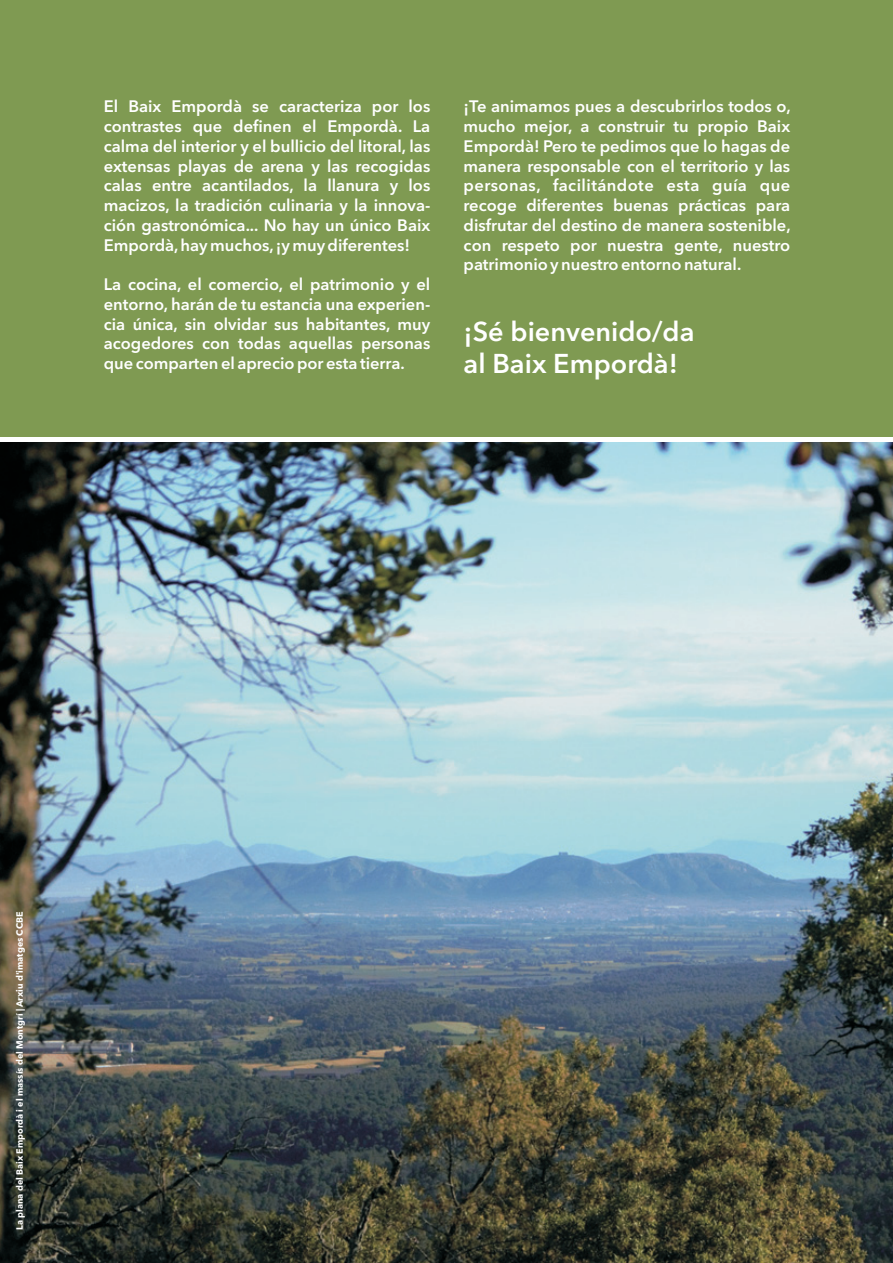
<style>
.page{position:relative;width:893px;height:1263px;background:#fff}
.page>*{position:absolute;margin:0;border:0;box-sizing:border-box;transform-origin:0 0}
.t1{font:600 27px/32.2px "Avenir Next LT Pro";color:#fff}
.t2{font:600 16.5px/19.8px "Avenir Next LT Pro";color:#fff;text-align:justify}
.t3{font:700 9px "Avenir Next LT Pro";color:#fff}
</style>
<div class="page">
<div style="left:0;top:0;width:893px;height:439px;background:#7f9a52"></div>
<img style="left:0;top:442px;width:893px;height:821px">
<hr style="left:0;top:437px;width:893px;height:4px;background:#fff">
<p class="t2" style="left:104px;top:98px;width:328px">El Baix Empordà se caracteriza por los contrastes que definen el Empordà. La calma del interior y el bullicio del litoral, las extensas playas de arena y las recogidas calas entre acantilados, la llanura y los macizos, la tradición culinaria y la innova&shy;ción gastronómica... No hay un único Baix Empordà,hay muchos,¡y muy diferentes!</p>
<p class="t2" style="left:104px;top:276px;width:328px">La cocina, el comercio, el patrimonio y el entorno, harán de tu estancia una experien&shy;cia única, sin olvidar sus habitantes, muy acogedores con todas aquellas personas que comparten el aprecio por esta tierra.</p>
<p class="t2" style="left:464px;top:98px;width:329px">¡Te animamos pues a descubrirlos todos o, mucho mejor, a construir tu propio Baix Empordà! Pero te pedimos que lo hagas de manera responsable con el territorio y las personas, facilitándote esta guía que recoge diferentes buenas prácticas para disfrutar del destino de manera sostenible, con respeto por nuestra gente, nuestro patrimonio y nuestro entorno natural.</p>
<h1 class="t1" style="left:464px;top:318px;width:232px">¡Sé bienvenido/da al Baix Empordà!</h1>
<p class="t3" style="left:16px;top:1230px;width:320px;rotate:-90deg">La plana del Baix Empordà i el massís del Montgrí | Arxiu d'imatges CCBE</p>
</div>
